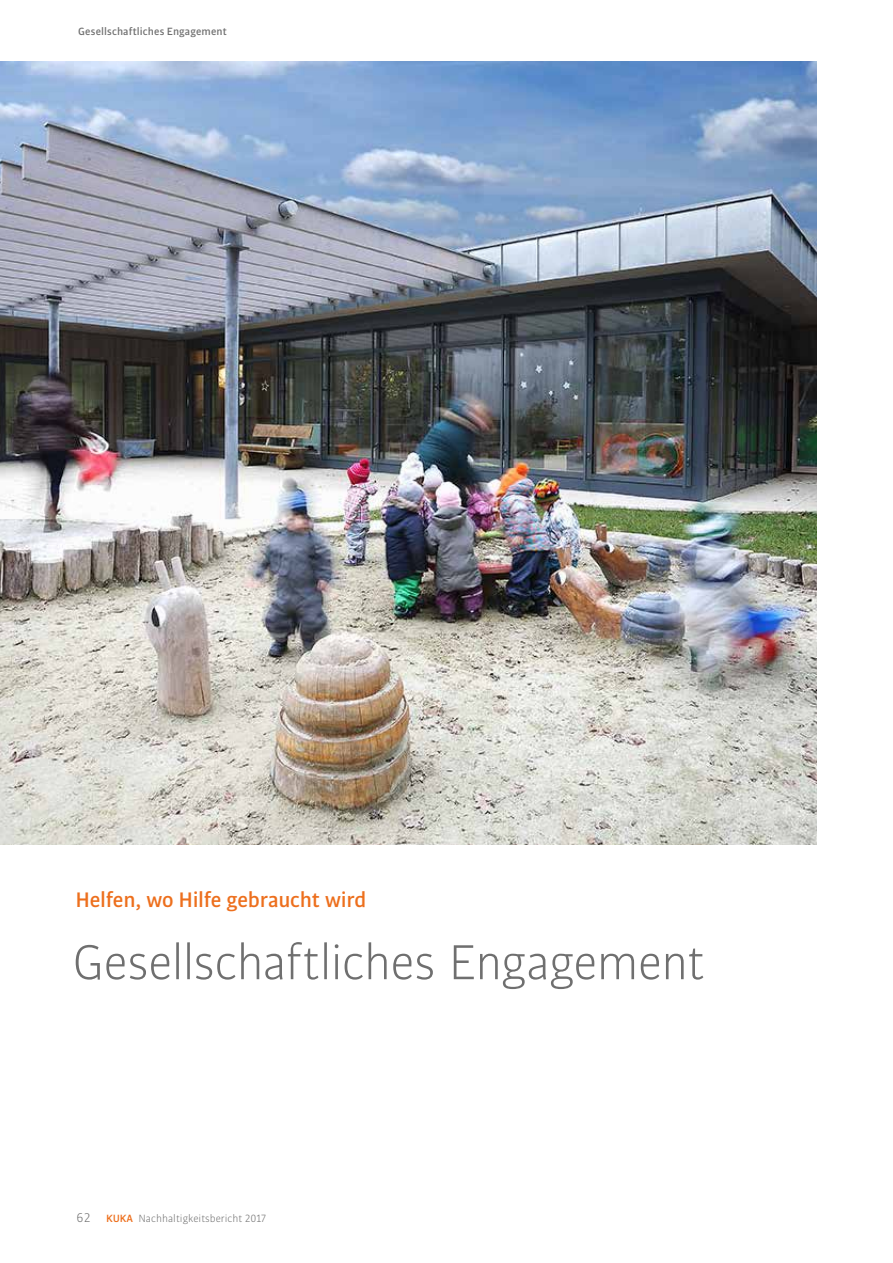
<style>
.page{position:relative;width:893px;height:1263px;background:#fff}
.page>*{position:absolute;margin:0;border:0;box-sizing:border-box;transform-origin:0 0}
.t1{font:52.5px "KUKA Bulo";letter-spacing:-.02em;color:#6f6f6f}
.t2{font:700 22.5px "KUKA Bulo";letter-spacing:-.01em;color:#ed6f1d}
.t3{font:11.25px "KUKA Bulo";color:#6f6f6f}
.t4{font:700 11.25px "KUKA Bulo";letter-spacing:.01em;color:#6f6f6f}
.s1{font-size:13.5px}
.s2{font-weight:700;color:#ed6f1d}
</style>
<div class="page">
<img style="left:0;top:61px;width:816px;height:783px">
<p class="t4" style="left:78px;top:24px;width:150px">Gesellschaftliches Engagement</p>
<h2 class="t2" style="left:75px;top:886px;width:292px">Helfen, wo Hilfe gebraucht wird</h2>
<h1 class="t1" style="left:72px;top:930px;width:634px">Gesellschaftliches Engagement</h1>
<p class="t3" style="left:77px;top:1212px;width:191px"><span class="s1">62</span> <span class="s2">KUKA</span> Nachhaltigkeitsbericht 2017</p>
</div>
